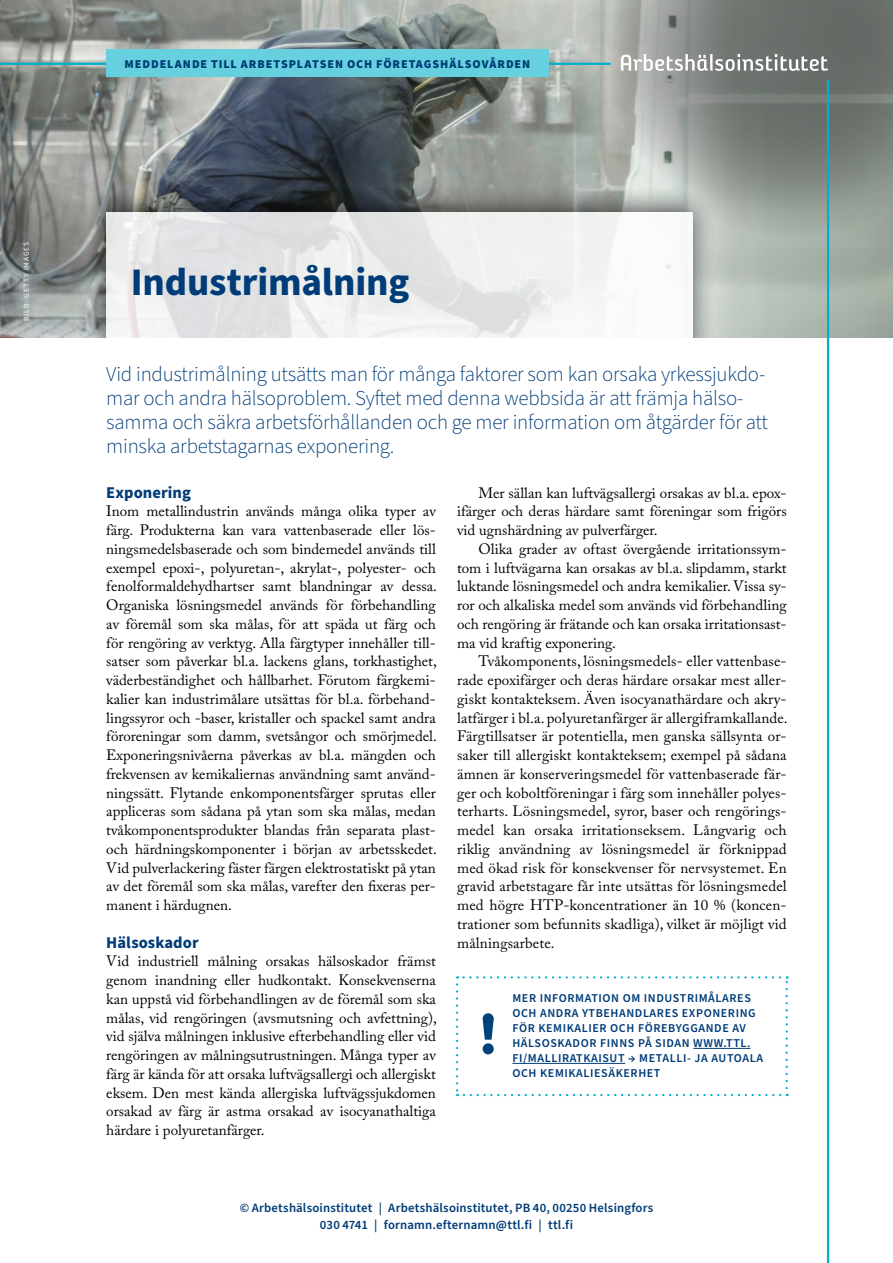
<style>
.page{position:relative;width:893px;height:1263px;background:#fff}
.page>*{position:absolute;margin:0;border:0;box-sizing:border-box;transform-origin:0 0}
.t1{font:700 39px "Source Sans Pro";letter-spacing:-.005em;color:#003c78}
.ingress{font:300 21px/24px "Source Sans Pro";letter-spacing:-.01em;color:#003c78}
.t2{font:700 16.5px "Source Sans Pro";letter-spacing:.005em;color:#003c78}
.body_1{font:15px/18.8px "Adobe Caslon Pro";color:#000;text-align:justify}
.body_2_tracking__10{font:15px/18.8px "Adobe Caslon Pro";letter-spacing:.01em;color:#000;text-align:justify}
.body_2{font:15px/18.8px "Adobe Caslon Pro";color:#000;text-align:justify}
.t3{font:600 12.75px/16.5px "Source Sans Pro";letter-spacing:.01em;color:#003c78;text-align:center}
.turquoise_notice_box{font:600 12px/15px "Source Sans Pro";letter-spacing:.05em;color:#003c78}
.label{font:900 12px "Source Sans Pro";letter-spacing:.08em;color:#003c78}
.t4{font:7.5px "Source Sans Pro";letter-spacing:.125em;color:#fff}
</style>
<div class="page">
<img style="left:0;top:0;width:893px;height:338px">
<svg style="left:717px;top:213px;width:176px;height:24px;background:#a5afa7"></svg>
<svg style="left:588px;top:0;width:305px;height:213px;background:#888e89"></svg>
<div style="left:82px;top:185px;width:635px;height:194px;background:#000;opacity:.75"></div>
<svg style="left:106px;top:213px;width:587px;height:125px"></svg>
<div style="left:0;top:338px;width:893px;height:122px;background:#fff"></div>
<hr style="left:0;top:63px;width:611px;height:2px;background:#00b0ca">
<hr style="left:827px;top:80px;width:2px;height:1183px;background:#00b0ca">
<svg style="left:456px;top:976px;width:332px;height:120px"></svg>
<div style="left:483px;top:1043px;width:11px;height:11px;background:#00427a;border-radius:50%"></div>
<svg style="left:621px;top:54px;width:207px;height:17px"></svg>
<div style="left:106px;top:49px;width:443px;height:28px;background:#66d0df"></div>
<p class="t4" style="left:21px;top:321px;width:81px;rotate:-90deg">BILD: GETTY IMAGES</p>
<p class="label" style="left:125px;top:56px;width:407px">MEDDELANDE TILL ARBETSPLATSEN OCH FÖRETAGSHÄLSOVÅRDEN</p>
<h1 class="t1" style="left:131px;top:256px;width:280px">Industrimålning</h1>
<p class="ingress" style="left:106px;top:362px;width:663px">Vid industrimålning utsätts man för många faktorer som kan orsaka yrkessjukdo&shy;mar och andra hälsoproblem. Syftet med denna webbsida är att främja hälso&shy;samma och säkra arbetsförhållanden och ge mer information om åtgärder för att minska arbetstagarnas exponering.</p>
<h2 class="t2" style="left:106px;top:481px;width:86px">Exponering</h2>
<p class="body_1" style="left:106px;top:502px;width:332px">Inom metallindustrin används många olika typer av färg. Produkterna kan vara vattenbaserade eller lös&shy;ningsmedelsbaserade och som bindemedel används till exempel epoxi-, polyuretan-, akrylat-, polyester- och fenolformaldehydhartser samt blandningar av dessa.<br>Organiska lösningsmedel används för förbehandling av föremål som ska målas, för att späda ut färg och för rengöring av verktyg. Alla färgtyper innehåller till&shy;satser som påverkar bl.a. lackens glans, torkhastighet, väderbeständighet och hållbarhet. Förutom färgkemi&shy;kalier kan industrimålare utsättas för bl.a. förbehand&shy;lingssyror och -baser, kristaller och spackel samt andra föroreningar som damm, svetsångor och smörjmedel.<br>Exponeringsnivåerna påverkas av bl.a. mängden och frekvensen av kemikaliernas användning samt använd&shy;ningssätt. Flytande enkomponentsfärger sprutas eller appliceras som sådana på ytan som ska målas, medan tvåkomponentsprodukter blandas från separata plast&shy;och härdningskomponenter i början av arbetsskedet.<br>Vid pulverlackering fäster färgen elektrostatiskt på ytan av det föremål som ska målas, varefter den fixeras per&shy;manent i härdugnen.</p>
<h2 class="t2" style="left:106px;top:931px;width:94px">Hälsoskador</h2>
<p class="body_1" style="left:106px;top:952px;width:332px">Vid industriell målning orsakas hälsoskador främst genom inandning eller hudkontakt. Konsekvenserna kan uppstå vid förbehandlingen av de föremål som ska målas, vid rengöringen (avsmutsning och avfettning), vid själva målningen inklusive efterbehandling eller vid rengöringen av målningsutrustningen. Många typer av färg är kända för att orsaka luftvägsallergi och allergiskt eksem. Den mest kända allergiska luftvägssjukdomen orsakad av färg är astma orsakad av isocyanathaltiga härdare i polyuretanfärger.</p>
<p class="body_2" style="left:457px;top:483px;width:331px;text-indent:21px">Mer sällan kan luftvägsallergi orsakas av bl.a. epox&shy;ifärger och deras härdare samt föreningar som frigörs vid ugnshärdning av pulverfärger.</p>
<p class="body_2" style="left:457px;top:539px;width:331px;text-indent:21px">Olika grader av oftast övergående irritationssym&shy;tom i luftvägarna kan orsakas av bl.a. slipdamm, starkt luktande lösningsmedel och andra kemikalier. Vissa sy&shy;ror och alkaliska medel som används vid förbehandling och rengöring är frätande och kan orsaka irritationsast&shy;ma vid kraftig exponering.</p>
<p class="body_2_tracking__10" style="left:457px;top:652px;width:332px;text-indent:21px">Tvåkomponents, lösningsmedels- eller vattenbase&shy;rade epoxifärger och deras härdare orsakar mest aller&shy;giskt kontakteksem. Även isocyanathärdare och akry&shy;latfärger i bl.a. polyuretanfärger är allergiframkallande.<br>Färgtillsatser är potentiella, men ganska sällsynta or&shy;saker till allergiskt kontakteksem; exempel på sådana ämnen är konserveringsmedel för vattenbaserade fär&shy;ger och koboltföreningar i färg som innehåller polyes&shy;terharts. Lösningsmedel, syror, baser och rengörings&shy;medel kan orsaka irritationseksem. Långvarig och riklig användning av lösningsmedel är förknippad med ökad risk för konsekvenser för nervsystemet. En gravid arbetstagare får inte utsättas för lösningsmedel med högre HTP-koncentrationer än 10 % (koncen&shy;trationer som befunnits skadliga), vilket är möjligt vid målningsarbete.</p>
<p class="turquoise_notice_box" style="left:512px;top:991px;width:252px">MER INFORMATION OM INDUSTRIMÅLARES OCH ANDRA YTBEHANDLARES EXPONERING FÖR KEMIKALIER OCH FÖREBYGGANDE AV HÄLSOSKADOR FINNS PÅ SIDAN WWW.TTL.<br>FI/MALLIRATKAISUT → METALLI- JA AUTOALA OCH KEMIKALIESÄKERHET</p>
<p class="t3" style="left:240px;top:1200px;width:415px">© Arbetshälsoinstitutet | Arbetshälsoinstitutet, PB 40, 00250 Helsingfors<br>030 4741 | fornamn.efternamn@ttl.fi | ttl.fi</p>
</div>
